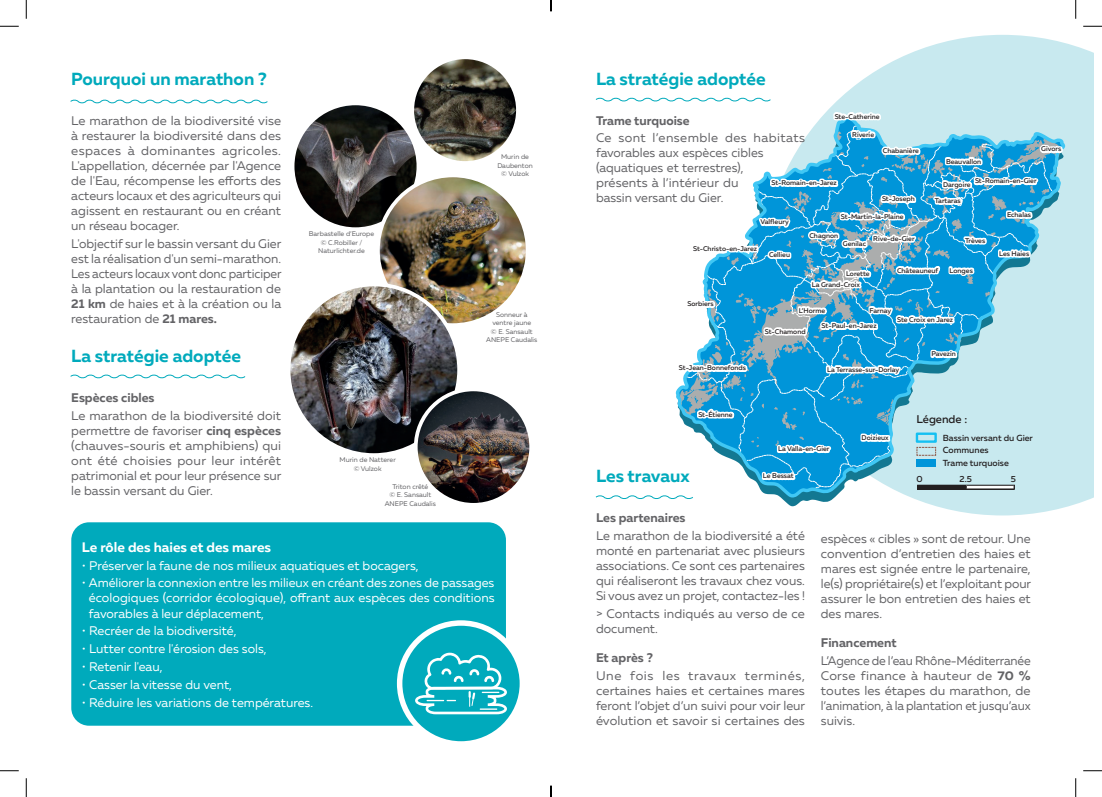
<style>
.page{position:relative;width:1102px;height:797px;background:#fff}
.page>*{position:absolute;margin:0;border:0;box-sizing:border-box;transform-origin:0 0}
.t1{font:700 17.5px "Muller";color:#00aabc}
.t2{font:700 13.75px "Muller";color:#fff}
.t3{font:12.5px/15px "Muller";color:#636366;text-align:justify}
.t4{font:12.5px/15px "Muller";color:#fff;text-align:justify}
.t5{font:700 12.5px "Muller";color:#636366}
.t6{font:500 11.12px "Muller";color:#231f20}
.t7{font:500 8.75px/12.8px "Muller";color:#231f20}
.t8{font:500 6.88px/10.8px "Muller";color:#231f20}
.t9{font:6.75px/8.5px "Muller";color:#636366;text-align:center}
.s1{font-weight:700}
</style>
<div class="page">
<svg style="left:791px;top:35px;width:302px;height:480px;fill:#c8e9ef"></svg>
<svg style="left:70px;top:99px;width:198px;height:5px"></svg>
<svg style="left:70px;top:374px;width:176px;height:5px"></svg>
<svg style="left:595px;top:97px;width:176px;height:5px"></svg>
<div style="left:71px;top:522px;width:435px;height:203px;background:#00aabc;border-radius:18px"></div>
<img style="left:292px;top:103px;width:126px;height:126px;border-radius:63px">
<div style="left:291px;top:101px;width:129px;height:130px;border:4px solid #fff;border-radius:50%"></div>
<img style="left:412px;top:57px;width:106px;height:106px;border-radius:53px">
<div style="left:410px;top:55px;width:110px;height:110px;border:4px solid #fff;border-radius:50%"></div>
<img style="left:378px;top:175px;width:149px;height:150px;border-radius:75px">
<div style="left:376px;top:173px;width:153px;height:154px;border:4px solid #fff;border-radius:50%"></div>
<img style="left:288px;top:284px;width:171px;height:171px;border-radius:85px">
<div style="left:286px;top:282px;width:175px;height:175px;border:4px solid #fff;border-radius:50%"></div>
<img style="left:415px;top:389px;width:116px;height:116px;border-radius:58px">
<div style="left:414px;top:387px;width:119px;height:119px;border:4px solid #fff;border-radius:50%"></div>
<svg style="left:595px;top:111px;width:470px;height:389px"></svg>
<svg style="left:399px;top:623px;width:123px;height:121px"></svg>
<div style="left:397px;top:620px;width:128px;height:126px;border:5px solid #fff;border-radius:50%"></div>
<svg style="left:415px;top:652px;width:92px;height:62px"></svg>
<svg style="left:0;top:25px;width:19px;height:2px"></svg>
<svg style="left:1083px;top:25px;width:18px;height:2px"></svg>
<svg style="left:0;top:770px;width:19px;height:1px"></svg>
<svg style="left:1083px;top:770px;width:18px;height:1px"></svg>
<svg style="left:25px;top:0;width:2px;height:19px"></svg>
<svg style="left:25px;top:778px;width:2px;height:19px"></svg>
<svg style="left:1075px;top:0;width:1px;height:19px"></svg>
<svg style="left:1075px;top:778px;width:1px;height:19px"></svg>
<svg style="left:550px;top:785px;width:1px;height:12px"></svg>
<p class="t1" style="left:71px;top:68px;width:197px">Pourquoi un marathon ?</p>
<p class="t3" style="left:71px;top:112px;width:211px">Le marathon de la biodiversité vise à restaurer la biodiversité dans des espaces à dominantes agricoles.<br>L'appellation, décernée par l'Agence de l'Eau, récompense les efforts des acteurs locaux et des agriculteurs qui agissent en restaurant ou en créant un réseau bocager.</p>
<p class="t3" style="left:71px;top:235px;width:212px">L'objectif sur le bassin versant du Gier est la réalisation d'un semi-marathon.<br>Les acteurs locaux vont donc participer à la plantation ou la restauration de <span class="s1">21 km</span> de haies et à la création ou la restauration de <span class="s1">21 mares.</span></p>
<p class="t1" style="left:71px;top:345px;width:171px">La stratégie adoptée</p>
<p class="t5" style="left:71px;top:389px;width:85px">Espèces cibles</p>
<p class="t3" style="left:71px;top:407px;width:211px">Le marathon de la biodiversité doit permettre de favoriser <span class="s1">cinq espèces </span>(chauves-souris et amphibiens) qui ont été choisies pour leur intérêt patrimonial et pour leur présence sur le bassin versant du Gier.</p>
<p class="t9" style="left:309px;top:230px;width:67px">Barbastelle d’Europe</p>
<p class="t9" style="left:318px;top:238px;width:48px">© C.Robiller /<br>Naturlichter.de</p>
<p class="t9" style="left:339px;top:455px;width:58px">Murin de Natterer</p>
<p class="t9" style="left:353px;top:464px;width:29px">© Vulzok</p>
<p class="t9" style="left:392px;top:482px;width:37px">Triton crêté</p>
<p class="t9" style="left:385px;top:490px;width:53px">© E. Sansault<br>ANEPE Caudalis</p>
<p class="t9" style="left:497px;top:152px;width:37px">Murin de<br>Daubenton © Vulzok</p>
<p class="t9" style="left:486px;top:310px;width:53px">Sonneur à ventre jaune<br>© E. Sansault<br>ANEPE Caudalis</p>
<p class="t2" style="left:82px;top:538px;width:191px">Le rôle des haies et des mares</p>
<p class="t4" style="left:82px;top:557px;width:338px">• Préserver la faune de nos milieux aquatiques et bocagers,</p>
<p class="t4" style="left:89px;top:575px;width:407px;text-indent:-7px">• Améliorer la connexion entre les milieux en créant des zones de passages écologiques (corridor écologique), offrant aux espèces des conditions favorables à leur déplacement,</p>
<p class="t4" style="left:82px;top:623px;width:156px">• Recréer de la biodiversité,</p>
<p class="t4" style="left:82px;top:641px;width:186px">• Lutter contre l'érosion des sols,</p>
<p class="t4" style="left:82px;top:659px;width:82px">• Retenir l'eau,</p>
<p class="t4" style="left:82px;top:677px;width:151px">• Casser la vitesse du vent,</p>
<p class="t4" style="left:82px;top:695px;width:233px">• Réduire les variations de températures.</p>
<p class="t1" style="left:596px;top:68px;width:171px">La stratégie adoptée</p>
<p class="t5" style="left:596px;top:112px;width:95px">Trame turquoise</p>
<p class="t3" style="left:596px;top:130px;width:210px;text-align:left">Ce sont l’ensemble des habitats favorables aux espèces cibles (aquatiques et terrestres),<br>présents à l’intérieur du<br>bassin versant du Gier.</p>
<p class="t8" style="left:834px;top:111px;width:46px">Ste-Catherine</p>
<p class="t8" style="left:852px;top:129px;width:23px">Riverie</p>
<p class="t8" style="left:1041px;top:143px;width:21px">Givors</p>
<p class="t8" style="left:882px;top:145px;width:38px">Chabanière</p>
<p class="t8" style="left:945px;top:156px;width:37px">Beauvallon</p>
<p class="t8" style="left:771px;top:177px;width:67px">St-Romain-en-Jarez</p>
<p class="t8" style="left:974px;top:175px;width:63px">St-Romain-en-Gier</p>
<p class="t8" style="left:840px;top:211px;width:64px">St-Martin-la-Plaine</p>
<p class="t8" style="left:760px;top:216px;width:30px">Valfleury</p>
<p class="t8" style="left:942px;top:179px;width:29px">Dargoire</p>
<p class="t8" style="left:881px;top:193px;width:34px">St-Joseph</p>
<p class="t8" style="left:934px;top:195px;width:27px">Tartaras</p>
<p class="t8" style="left:1006px;top:209px;width:25px">Echalas</p>
<p class="t8" style="left:693px;top:243px;width:66px">St-Christo-en-Jarez</p>
<p class="t8" style="left:687px;top:298px;width:28px">Sorbiers</p>
<p class="t8" style="left:678px;top:362px;width:69px">St-Jean-Bonnefonds</p>
<p class="t8" style="left:769px;top:249px;width:23px">Cellieu</p>
<p class="t8" style="left:809px;top:230px;width:30px">Chagnon</p>
<p class="t8" style="left:842px;top:238px;width:25px">Genilac</p>
<p class="t8" style="left:873px;top:233px;width:43px">Rive-de-Gier</p>
<p class="t8" style="left:965px;top:235px;width:22px">Trèves</p>
<p class="t8" style="left:897px;top:265px;width:43px">Châteauneuf</p>
<p class="t8" style="left:949px;top:265px;width:25px">Longes</p>
<p class="t8" style="left:811px;top:268px;width:59px;text-indent:34px">Lorette<br>La Grand-Croix</p>
<p class="t8" style="left:798px;top:305px;width:28px">L’Horme</p>
<p class="t8" style="left:764px;top:326px;width:42px">St-Chamond</p>
<p class="t8" style="left:869px;top:305px;width:23px">Farnay</p>
<p class="t8" style="left:897px;top:314px;width:58px">Ste Croix en Jarez</p>
<p class="t8" style="left:821px;top:320px;width:57px">St-Paul-en-Jarez</p>
<p class="t8" style="left:827px;top:364px;width:74px">La Terrasse-sur-Dorlay</p>
<p class="t8" style="left:931px;top:348px;width:26px">Pavezin</p>
<p class="t8" style="left:998px;top:248px;width:32px">Les Haies</p>
<p class="t8" style="left:698px;top:409px;width:36px">St-Étienne</p>
<p class="t6" style="left:916px;top:412px;width:52px">Légende :</p>
<p class="t7" style="left:942px;top:431px;width:92px">Bassin versant du Gier<br>Communes<br>Trame turquoise</p>
<p class="t8" style="left:861px;top:432px;width:29px">Doizieux</p>
<p class="t8" style="left:778px;top:443px;width:53px">La Valla-en-Gier</p>
<p class="t8" style="left:763px;top:470px;width:32px">Le Bessat</p>
<p class="t1" style="left:596px;top:465px;width:95px">Les travaux</p>
<p class="t5" style="left:596px;top:509px;width:91px">Les partenaires</p>
<p class="t3" style="left:596px;top:527px;width:210px">Le marathon de la biodiversité a été monté en partenariat avec plusieurs associations. Ce sont ces partenaires qui réaliseront les travaux chez vous.<br>Si vous avez un projet, contactez-les !</p>
<p class="t3" style="left:596px;top:605px;width:210px">&gt; Contacts indiqués au verso de ce document.</p>
<p class="t5" style="left:596px;top:649px;width:58px">Et après ?</p>
<p class="t3" style="left:596px;top:667px;width:211px">Une fois les travaux terminés, certaines haies et certaines mares feront l’objet d’un suivi pour voir leur évolution et savoir si certaines des</p>
<p class="t7" style="left:916px;top:472px;width:8px">0</p>
<p class="t7" style="left:959px;top:472px;width:14px">2.5</p>
<p class="t7" style="left:1010px;top:472px;width:7px">5</p>
<p class="t3" style="left:820px;top:530px;width:212px">espèces « cibles » sont de retour. Une convention d’entretien des haies et mares est signée entre le partenaire, le(s) propriétaire(s) et l’exploitant pour assurer le bon entretien des haies et des mares.</p>
<p class="t5" style="left:820px;top:634px;width:77px">Financement</p>
<p class="t3" style="left:820px;top:652px;width:211px">L’Agence de l’eau Rhône-Méditerranée Corse finance à hauteur de <span class="s1">70 % </span>toutes les étapes du marathon, de l’animation, à la plantation et jusqu’aux suivis.</p>
</div>
